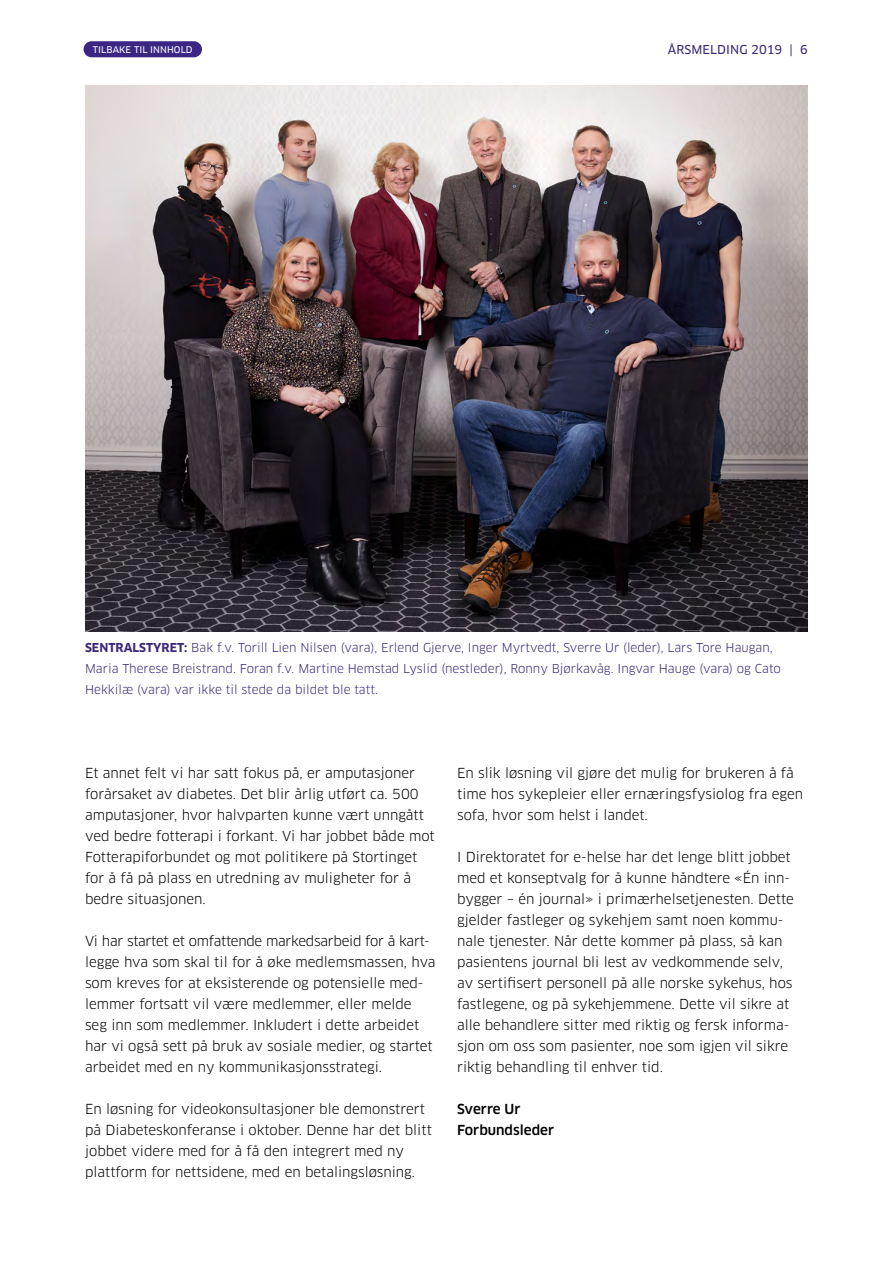
<style>
.page{position:relative;width:893px;height:1263px;background:#fff}
.page>*{position:absolute;margin:0;border:0;box-sizing:border-box;transform-origin:0 0}
.t1{font:13.5px/21px "Clan OT";color:#000}
.t2{font:500 13.5px/21px "Clan OT";color:#000}
.t3{font:12px/21px "Clan OT";color:#3c2878}
.t4{font:12px "Clan OT News";letter-spacing:.01em;color:#3c2878}
.t5{font:9px "Clan OT News";letter-spacing:.01em;color:#fff}
.s1{font-weight:700}
</style>
<div class="page">
<div style="left:84px;top:41px;width:118px;height:16px;background:#3b2783;border-radius:8px"></div>
<img style="left:85px;top:85px;width:723px;height:546px">
<p class="t5" style="left:93px;top:44px;width:101px">TILBAKE TIL INNHOLD</p>
<p class="t4" style="left:668px;top:42px;width:142px">ÅRSMELDING 2019 | 6</p>
<p class="t3" style="left:85px;top:637px;width:697px"><span class="s1">SENTRALSTYRET:</span> Bak f.v. Torill Lien Nilsen (vara), Erlend Gjerve, Inger Myrtvedt, Sverre Ur (leder), Lars Tore Haugan,<br>Maria Therese Breistrand. Foran f.v. Martine Hemstad Lyslid (nestleder), Ronny Bjørkavåg. Ingvar Hauge (vara) og Cato<br>Hekkilæ (vara) var ikke til stede da bildet ble tatt.</p>
<p class="t1" style="left:85px;top:763px;width:351px">Et annet felt vi har satt fokus på, er amputasjoner forårsaket av diabetes. Det blir årlig utført ca. 500 amputasjoner, hvor halvparten kunne vært unngått ved bedre fotterapi i forkant. Vi har jobbet både mot Fotterapiforbundet og mot politikere på Stortinget for å få på plass en utredning av muligheter for å bedre situasjonen.</p>
<p class="t1" style="left:85px;top:931px;width:352px">Vi har startet et omfattende markedsarbeid for å kart&shy;legge hva som skal til for å øke medlemsmassen, hva som kreves for at eksisterende og potensielle med&shy;lemmer fortsatt vil være medlemmer, eller melde seg inn som medlemmer. Inkludert i dette arbeidet har vi også sett på bruk av sosiale medier, og startet arbeidet med en ny kommunikasjonsstrategi.</p>
<p class="t1" style="left:85px;top:1099px;width:348px">En løsning for videokonsultasjoner ble demonstrert på Diabeteskonferanse i oktober. Denne har det blitt jobbet videre med for å få den integrert med ny plattform for nettsidene, med en betalingsløsning.</p>
<p class="t1" style="left:457px;top:763px;width:347px">En slik løsning vil gjøre det mulig for brukeren å få time hos sykepleier eller ernæringsfysiolog fra egen sofa, hvor som helst i landet.</p>
<p class="t1" style="left:457px;top:847px;width:338px">I Direktoratet for e-helse har det lenge blitt jobbet med et konseptvalg for å kunne håndtere «Én inn&shy;bygger – én journal» i primærhelsetjenesten. Dette gjelder fastleger og sykehjem samt noen kommu&shy;nale tjenester. Når dette kommer på plass, så kan pasientens journal bli lest av vedkommende selv, av sertifisert personell på alle norske sykehus, hos fastlegene, og på sykehjemmene. Dette vil sikre at alle behandlere sitter med riktig og fersk informa&shy;sjon om oss som pasienter, noe som igjen vil sikre riktig behandling til enhver tid.</p>
<p class="t2" style="left:457px;top:1099px;width:99px">Sverre Ur<br>Forbundsleder</p>
</div>
